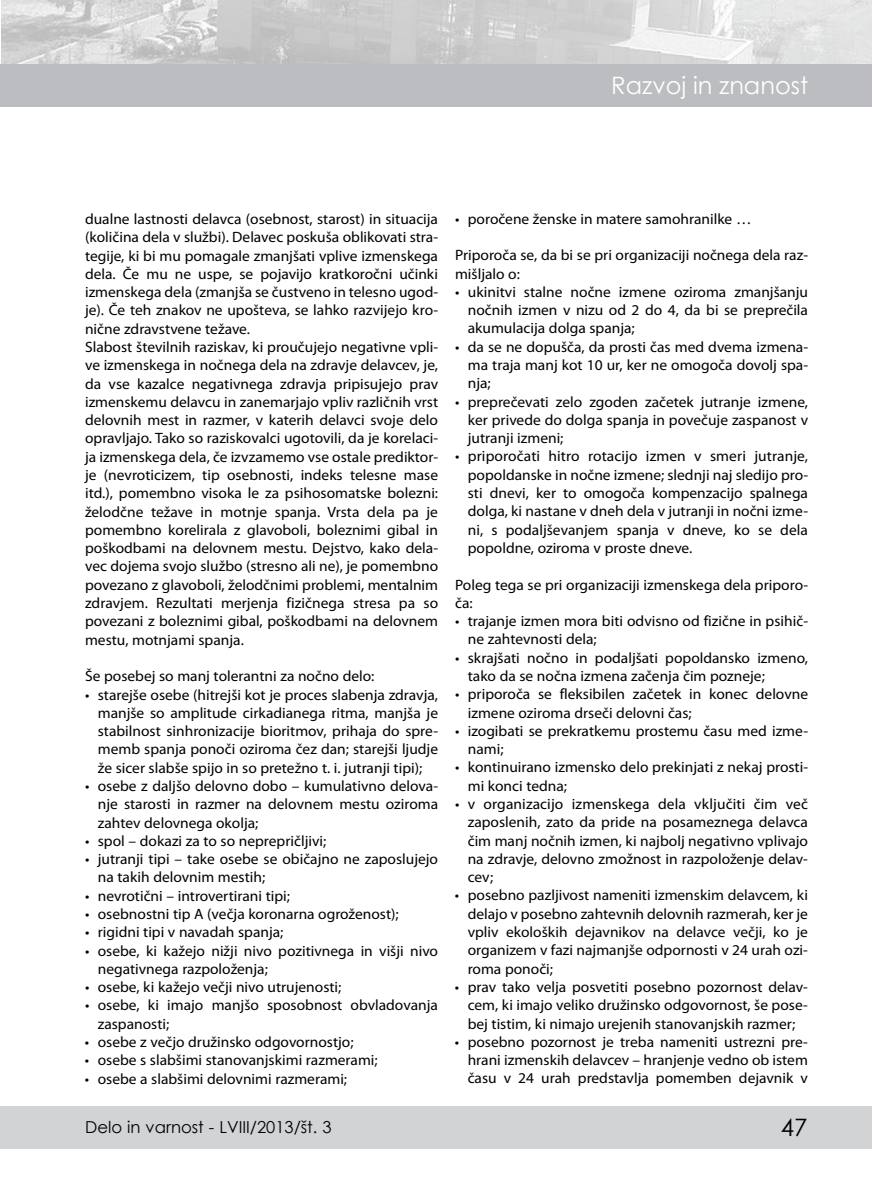
<style>
.page{position:relative;width:872px;height:1191px;background:#fff}
.page>*{position:absolute;margin:0;border:0;box-sizing:border-box;transform-origin:0 0}
.t1{font:24px "Century Gothic";color:#fff}
.t2{font:24px "Century Gothic";color:#000}
.t3{font:16.5px "Century Gothic";color:#000}
.t4{font:15px/18.3px "Myriad Pro";color:#000}
</style>
<div class="page">
<div style="left:0;top:1106px;width:872px;height:42px;background:#d1d3d4"></div>
<img style="left:1px;top:0;width:871px;height:64px">
<div style="left:0;top:64px;width:872px;height:42px;background:#bcbdc0"></div>
<h1 class="t1" style="left:611px;top:69px;width:198px">Razvoj in znanost</h1>
<p class="t4" style="left:85px;top:209px;width:354px">dualne lastnosti delavca (osebnost, starost) in situacija (količina dela v službi). Delavec poskuša oblikovati stra&shy;tegije, ki bi mu pomagale zmanjšati vplive izmenskega dela. Če mu ne uspe, se pojavijo kratkoročni učinki izmenskega dela (zmanjša se čustveno in telesno ugod&shy;je). Če teh znakov ne upošteva, se lahko razvijejo kro&shy;nične zdravstvene težave.<br>Slabost številnih raziskav, ki proučujejo negativne vpli&shy;ve izmenskega in nočnega dela na zdravje delavcev, je, da vse kazalce negativnega zdravja pripisujejo prav izmenskemu delavcu in zanemarjajo vpliv različnih vrst delovnih mest in razmer, v katerih delavci svoje delo opravljajo. Tako so raziskovalci ugotovili, da je korelaci&shy;ja izmenskega dela, če izvzamemo vse ostale prediktor&shy;je (nevroticizem, tip osebnosti, indeks telesne mase itd.), pomembno visoka le za psihosomatske bolezni: želodčne težave in motnje spanja. Vrsta dela pa je pomembno korelirala z glavoboli, boleznimi gibal in poškodbami na delovnem mestu. Dejstvo, kako dela&shy;vec dojema svojo službo (stresno ali ne), je pomembno povezano z glavoboli, želodčnimi problemi, mentalnim zdravjem. Rezultati merjenja fizičnega stresa pa so povezani z boleznimi gibal, poškodbami na delovnem mestu, motnjami spanja.</p>
<p class="t4" style="left:85px;top:667px;width:291px">Še posebej so manj tolerantni za nočno delo:</p>
<p class="t4" style="left:98px;top:685px;width:342px;text-align:justify;text-indent:-13px">• starejše osebe (hitrejši kot je proces slabenja zdravja, manjše so amplitude cirkadianega ritma, manjša je stabilnost sinhronizacije bioritmov, prihaja do spre&shy;memb spanja ponoči oziroma čez dan; starejši ljudje že sicer slabše spijo in so pretežno t. i. jutranji tipi);</p>
<p class="t4" style="left:98px;top:776px;width:342px;text-align:justify;text-indent:-13px">• osebe z daljšo delovno dobo – kumulativno delova&shy;nje starosti in razmer na delovnem mestu oziroma zahtev delovnega okolja;</p>
<p class="t4" style="left:85px;top:831px;width:243px">• spol – dokazi za to so neprepričljivi;</p>
<p class="t4" style="left:98px;top:849px;width:342px;text-indent:-13px">• jutranji tipi – take osebe se običajno ne zaposlujejo na takih delovnim mestih;</p>
<p class="t4" style="left:85px;top:886px;width:206px">• nevrotični – introvertirani tipi;</p>
<p class="t4" style="left:85px;top:904px;width:315px">• osebnostni tip A (večja koronarna ogroženost);</p>
<p class="t4" style="left:85px;top:923px;width:200px">• rigidni tipi v navadah spanja;</p>
<p class="t4" style="left:98px;top:941px;width:342px;text-indent:-13px">• osebe, ki kažejo nižji nivo pozitivnega in višji nivo negativnega razpoloženja;</p>
<p class="t4" style="left:85px;top:977px;width:258px">• osebe, ki kažejo večji nivo utrujenosti;</p>
<p class="t4" style="left:98px;top:996px;width:342px;text-indent:-13px">• osebe, ki imajo manjšo sposobnost obvladovanja zaspanosti;</p>
<p class="t4" style="left:85px;top:1032px;width:270px">• osebe z večjo družinsko odgovornostjo;</p>
<p class="t4" style="left:85px;top:1051px;width:294px">• osebe s slabšimi stanovanjskimi razmerami;</p>
<p class="t4" style="left:85px;top:1069px;width:264px">• osebe a slabšimi delovnimi razmerami;</p>
<p class="t4" style="left:455px;top:209px;width:298px">• poročene ženske in matere samohranilke …</p>
<p class="t4" style="left:455px;top:246px;width:354px">Priporoča se, da bi se pri organizaciji nočnega dela raz&shy;mišljalo o:</p>
<p class="t4" style="left:468px;top:282px;width:342px;text-align:justify;text-indent:-13px">• ukinitvi stalne nočne izmene oziroma zmanjšanju nočnih izmen v nizu od 2 do 4, da bi se preprečila akumulacija dolga spanja;</p>
<p class="t4" style="left:468px;top:337px;width:342px;text-align:justify;text-indent:-13px">• da se ne dopušča, da prosti čas med dvema izmena&shy;ma traja manj kot 10 ur, ker ne omogoča dovolj spa&shy;nja;</p>
<p class="t4" style="left:468px;top:392px;width:342px;text-align:justify;text-indent:-13px">• preprečevati zelo zgoden začetek jutranje izmene, ker privede do dolga spanja in povečuje zaspanost v jutranji izmeni;</p>
<p class="t4" style="left:468px;top:447px;width:342px;text-align:justify;text-indent:-13px">• priporočati hitro rotacijo izmen v smeri jutranje, popoldanske in nočne izmene; slednji naj sledijo pro&shy;sti dnevi, ker to omogoča kompenzacijo spalnega dolga, ki nastane v dneh dela v jutranji in nočni izme&shy;ni, s podaljševanjem spanja v dneve, ko se dela popoldne, oziroma v proste dneve.</p>
<p class="t4" style="left:455px;top:575px;width:354px">Poleg tega se pri organizaciji izmenskega dela priporo&shy;ča:</p>
<p class="t4" style="left:468px;top:611px;width:342px;text-indent:-13px">• trajanje izmen mora biti odvisno od fizične in psihič&shy;ne zahtevnosti dela;</p>
<p class="t4" style="left:468px;top:648px;width:342px;text-indent:-13px">• skrajšati nočno in podaljšati popoldansko izmeno, tako da se nočna izmena začenja čim pozneje;</p>
<p class="t4" style="left:468px;top:685px;width:342px;text-indent:-13px">• priporoča se fleksibilen začetek in konec delovne izmene oziroma drseči delovni čas;</p>
<p class="t4" style="left:468px;top:721px;width:342px;text-indent:-13px">• izogibati se prekratkemu prostemu času med izme&shy;nami;</p>
<p class="t4" style="left:468px;top:758px;width:342px;text-indent:-13px">• kontinuirano izmensko delo prekinjati z nekaj prosti&shy;mi konci tedna;</p>
<p class="t4" style="left:468px;top:794px;width:342px;text-align:justify;text-indent:-13px">• v organizacijo izmenskega dela vključiti čim več zaposlenih, zato da pride na posameznega delavca čim manj nočnih izmen, ki najbolj negativno vplivajo na zdravje, delovno zmožnost in razpoloženje delav&shy;cev;</p>
<p class="t4" style="left:468px;top:886px;width:342px;text-align:justify;text-indent:-13px">• posebno pazljivost nameniti izmenskim delavcem, ki delajo v posebno zahtevnih delovnih razmerah, ker je vpliv ekoloških dejavnikov na delavce večji, ko je organizem v fazi najmanjše odpornosti v 24 urah ozi&shy;roma ponoči;</p>
<p class="t4" style="left:467px;top:977px;width:342px;text-align:justify;text-indent:-13px">• prav tako velja posvetiti posebno pozornost delav&shy;cem, ki imajo veliko družinsko odgovornost, še pose&shy;bej tistim, ki nimajo urejenih stanovanjskih razmer;</p>
<p class="t4" style="left:467px;top:1032px;width:342px;text-align:justify;text-indent:-13px">• posebno pozornost je treba nameniti ustrezni pre&shy;hrani izmenskih delavcev – hranjenje vedno ob istem času v 24 urah predstavlja pomemben dejavnik v</p>
<p class="t3" style="left:85px;top:1115px;width:248px">Delo in varnost - LVIII/2013/št. 3</p>
<h1 class="t2" style="left:780px;top:1110px;width:28px">47</h1>
</div>
